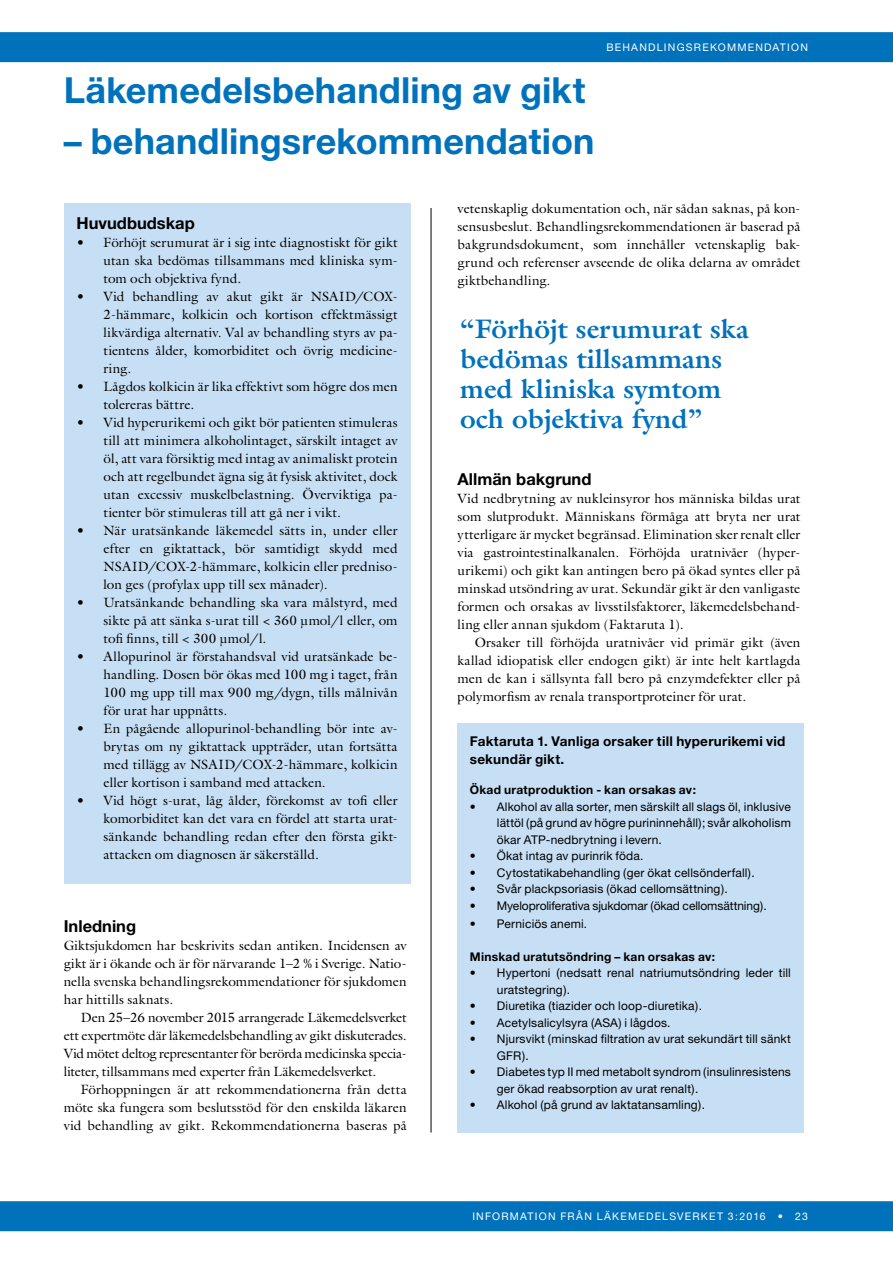
<style>
.page{position:relative;width:893px;height:1263px;background:#fff}
.page>*{position:absolute;margin:0;border:0;box-sizing:border-box;transform-origin:0 0}
.t1{font:700 36px "Helvetica Neue";letter-spacing:.005em;color:#0072bc}
.t2{font:700 27px/30px "Galliard LT";color:#0072bc}
.t3{font:700 16.5px "Helvetica Neue";color:#000}
.t4{font:13.5px/18px "Galliard LT";letter-spacing:.005em;color:#000;text-align:justify}
.t5{font:700 13.5px/18px "Helvetica Neue";letter-spacing:.02em;color:#000}
.t6{font:12px/16.5px "Helvetica Neue";letter-spacing:.015em;color:#000}
.t7{font:700 12px "Helvetica Neue";letter-spacing:.02em;color:#000}
.t8{font:12px "Helvetica Neue";letter-spacing:-.01em;color:#000}
.t9{font:10.5px "Helvetica Neue";letter-spacing:.115em;color:#fff}
</style>
<div class="page">
<div style="left:0;top:1201px;width:893px;height:30px;background:#0072bc"></div>
<div style="left:0;top:32px;width:893px;height:30px;background:#0072bc"></div>
<hr style="left:431px;top:208px;width:1px;height:924px;background:#000">
<div style="left:64px;top:204px;width:346px;height:680px;background:#c7dff4"></div>
<div style="left:457px;top:723px;width:347px;height:410px;background:#c7dff4"></div>
<h1 class="t1" style="left:64px;top:68px;width:523px">Läkemedelsbehandling av gikt</h1>
<h1 class="t1" style="left:64px;top:119px;width:532px">– behandlingsrekommendation</h1>
<p class="t9" style="left:606px;top:41px;width:203px">BEHANDLINGSREKOMMENDATION</p>
<p class="t3" style="left:77px;top:213px;width:120px">Huvudbudskap</p>
<p class="t4" style="left:104px;top:233px;width:296px;text-indent:-27px">• Förhöjt serumurat är i sig inte diagnostiskt för gikt utan ska bedömas tillsammans med kliniska sym&shy;tom och objektiva fynd.</p>
<p class="t4" style="left:104px;top:287px;width:296px;text-indent:-27px">• Vid behandling av akut gikt är NSAID/COX-2-hämmare, kolkicin och kortison effektmässigt likvärdiga alternativ. Val av behandling styrs av pa&shy;tientens ålder, komorbiditet och övrig medicine&shy;ring.</p>
<p class="t4" style="left:104px;top:377px;width:296px;text-indent:-27px">• Lågdos kolkicin är lika effektivt som högre dos men tolereras bättre.</p>
<p class="t4" style="left:104px;top:413px;width:296px;text-indent:-27px">• Vid hyperurikemi och gikt bör patienten stimuleras till att minimera alkoholintaget, särskilt intaget av öl, att vara försiktig med intag av animaliskt protein och att regelbundet ägna sig åt fysisk aktivitet, dock utan excessiv muskelbelastning. Överviktiga pa&shy;tienter bör stimuleras till att gå ner i vikt.</p>
<p class="t4" style="left:104px;top:521px;width:296px;text-indent:-27px">• När uratsänkande läkemedel sätts in, under eller efter en giktattack, bör samtidigt skydd med NSAID/COX-2-hämmare, kolkicin eller predniso&shy;lon ges (profylax upp till sex månader).</p>
<p class="t4" style="left:104px;top:593px;width:296px;text-indent:-27px">• Uratsänkande behandling ska vara målstyrd, med sikte på att sänka s-urat till &lt; 360 µmol/l eller, om tofi finns, till &lt; 300 µmol/l.</p>
<p class="t4" style="left:104px;top:647px;width:296px;text-indent:-27px">• Allopurinol är förstahandsval vid uratsänkade be&shy;handling. Dosen bör ökas med 100 mg i taget, från 100 mg upp till max 900 mg/dygn, tills målnivån för urat har uppnåtts.</p>
<p class="t4" style="left:104px;top:719px;width:296px;text-indent:-27px">• En pågående allopurinol-behandling bör inte av&shy;brytas om ny giktattack uppträder, utan fortsätta med tillägg av NSAID/COX-2-hämmare, kolkicin eller kortison i samband med attacken.</p>
<p class="t4" style="left:104px;top:791px;width:296px;text-indent:-27px">• Vid högt s-urat, låg ålder, förekomst av tofi eller komorbiditet kan det vara en fördel att starta urat&shy;sänkande behandling redan efter den första gikt&shy;attacken om diagnosen är säkerställd.</p>
<p class="t3" style="left:64px;top:916px;width:74px">Inledning</p>
<p class="t4" style="left:64px;top:936px;width:344px">Giktsjukdomen har beskrivits sedan antiken. Incidensen av gikt är i ökande och är för närvarande 1–2 % i Sverige. Natio&shy;nella svenska behandlingsrekommendationer för sjukdomen har hittills saknats.</p>
<p class="t4" style="left:64px;top:1008px;width:344px;text-indent:17px">Den 25–26 november 2015 arrangerade Läkemedelsverket ett expertmöte där läkemedelsbehandling av gikt diskuterades.<br>Vid mötet deltog representanter för berörda medicinska specia&shy;liteter, tillsammans med experter från Läkemedelsverket.</p>
<p class="t4" style="left:64px;top:1080px;width:344px;text-indent:17px">Förhoppningen är att rekommendationerna från detta möte ska fungera som beslutsstöd för den enskilda läkaren vid behandling av gikt. Rekommendationerna baseras på</p>
<p class="t4" style="left:458px;top:200px;width:344px">vetenskaplig dokumentation och, när sådan saknas, på kon&shy;sensusbeslut. Behandlingsrekommendationen är baserad på bakgrundsdokument, som innehåller vetenskaplig bak&shy;grund och referenser avseende de olika delarna av området giktbehandling.</p>
<h2 class="t2" style="left:460px;top:313px;width:290px">“Förhöjt serumurat ska bedömas tillsammans med kliniska symtom och objektiva fynd”</h2>
<p class="t3" style="left:458px;top:469px;width:135px">Allmän bakgrund</p>
<p class="t4" style="left:458px;top:489px;width:344px">Vid nedbrytning av nukleinsyror hos människa bildas urat som slutprodukt. Människans förmåga att bryta ner urat ytterligare är mycket begränsad. Elimination sker renalt eller via gastrointestinalkanalen. Förhöjda uratnivåer (hyper&shy;urikemi) och gikt kan antingen bero på ökad syntes eller på minskad utsöndring av urat. Sekundär gikt är den vanligaste formen och orsakas av livsstilsfaktorer, läkemedelsbehand&shy;ling eller annan sjukdom (Faktaruta 1).</p>
<p class="t4" style="left:458px;top:633px;width:344px;text-indent:17px">Orsaker till förhöjda uratnivåer vid primär gikt (även kallad idiopatisk eller endogen gikt) är inte helt kartlagda men de kan i sällsynta fall bero på enzymdefekter eller på polymorfism av renala transportproteiner för urat.</p>
<p class="t5" style="left:470px;top:732px;width:317px">Faktaruta 1. Vanliga orsaker till hyperurikemi vid sekundär gikt.</p>
<p class="t7" style="left:470px;top:783px;width:228px">Ökad uratproduktion - kan orsakas av:</p>
<p class="t6" style="left:497px;top:798px;width:296px;text-align:justify;text-indent:-27px">• Alkohol av alla sorter, men särskilt all slags öl, inklusive lättöl (på grund av högre purininnehåll); svår alkoholism ökar ATP-nedbrytning i levern.</p>
<p class="t6" style="left:470px;top:848px;width:175px">• Ökat intag av purinrik föda.</p>
<p class="t6" style="left:470px;top:864px;width:286px">• Cytostatikabehandling (ger ökat cellsönderfall).</p>
<p class="t6" style="left:470px;top:881px;width:259px">• Svår plackpsoriasis (ökad cellomsättning).</p>
<p class="t8" style="left:470px;top:898px;width:298px">• Myeloproliferativa sjukdomar (ökad cellomsättning).</p>
<p class="t6" style="left:470px;top:915px;width:119px">• Perniciös anemi.</p>
<p class="t7" style="left:470px;top:949px;width:247px">Minskad uratutsöndring – kan orsakas av:</p>
<p class="t6" style="left:497px;top:965px;width:295px;text-indent:-27px">• Hypertoni (nedsatt renal natriumutsöndring leder till uratstegring).</p>
<p class="t6" style="left:470px;top:998px;width:234px">• Diuretika (tiazider och loop-diuretika).</p>
<p class="t6" style="left:470px;top:1014px;width:202px">• Acetylsalicylsyra (ASA) i lågdos.</p>
<p class="t6" style="left:497px;top:1031px;width:296px;text-indent:-27px">• Njursvikt (minskad filtration av urat sekundärt till sänkt<br>GFR).</p>
<p class="t6" style="left:497px;top:1064px;width:296px;text-indent:-27px">• Diabetes typ II med metabolt syndrom (insulinresistens ger ökad reabsorption av urat renalt).</p>
<p class="t6" style="left:470px;top:1097px;width:237px">• Alkohol (på grund av laktatansamling).</p>
<p class="t9" style="left:472px;top:1210px;width:337px">INFORMATION FRÅN LÄKEMEDELSVERKET 3:2016 • 23</p>
</div>
